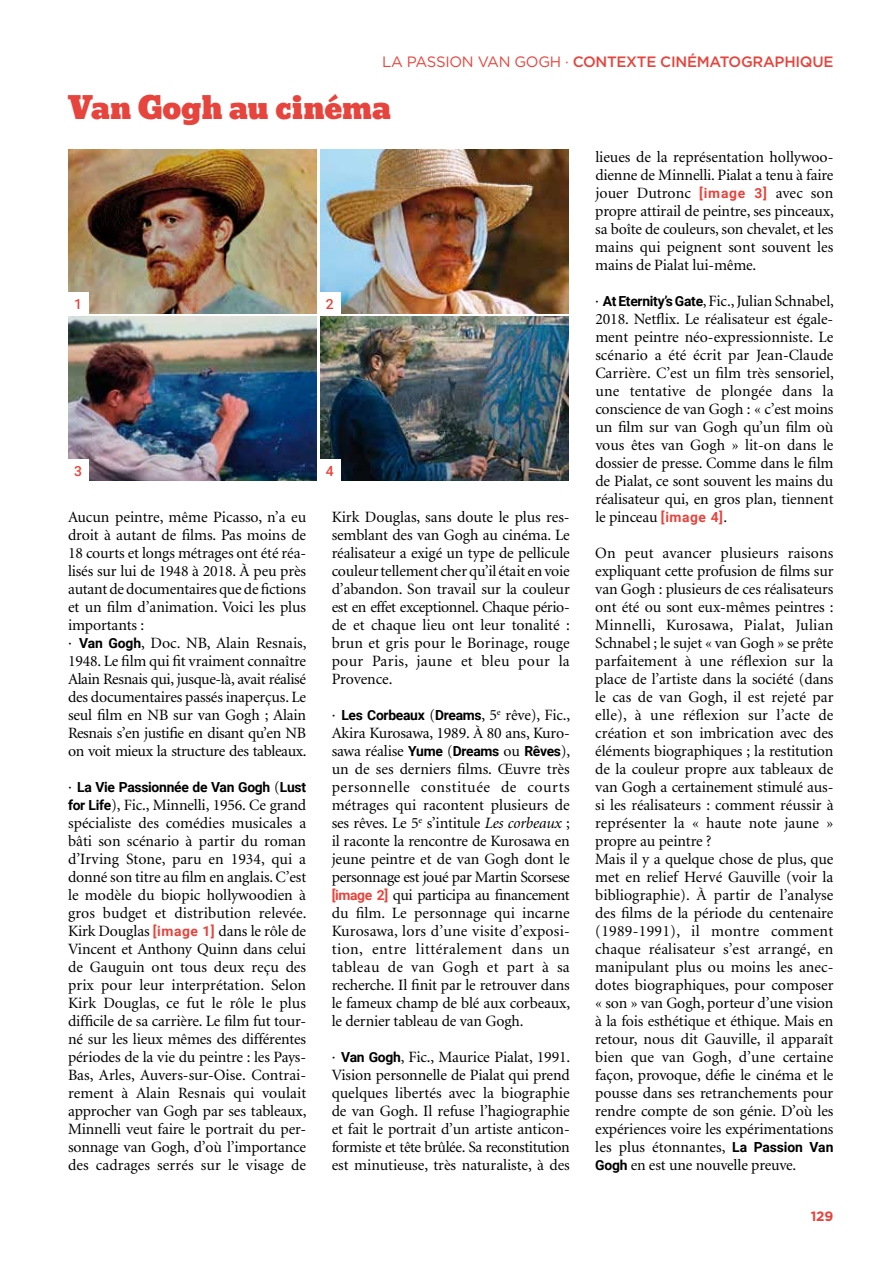
<style>
.page{position:relative;width:893px;height:1263px;background:#fff}
.page>*{position:absolute;margin:0;border:0;box-sizing:border-box;transform-origin:0 0}
.t1{font:30px "Bevan";letter-spacing:-.01em;color:#e6443c}
.t2{font:15.75px/18px "Minion";letter-spacing:-.01em;color:#000;text-align:justify}
.t3{font:500 15px "Gotham";letter-spacing:-.02em;color:#e6443c}
.t4{font:500 13.95px "Roboto";color:#e6443c}
.t5{font:700 13.8px "Roboto";letter-spacing:-.02em;color:#000}
.t6{font:700 13.5px "Gotham";color:#e6443c}
.s1{font-weight:400}
.s2{font-family:"Roboto";font-weight:700;font-size:13.8px}
.s3{font-family:"Minion";font-weight:400;font-size:15.75px}
.s4{font-family:"Roboto";font-weight:700;font-size:13.8px;color:#e6443c}
.s5{font-style:italic}
</style>
<div class="page">
<img style="left:68px;top:317px;width:248px;height:164px">
<img style="left:68px;top:150px;width:248px;height:163px">
<img style="left:320px;top:317px;width:249px;height:164px">
<img style="left:320px;top:150px;width:249px;height:163px">
<div style="left:67px;top:293px;width:22px;height:22px;background:#fff"></div>
<div style="left:67px;top:459px;width:22px;height:22px;background:#fff"></div>
<div style="left:319px;top:293px;width:22px;height:22px;background:#fff"></div>
<div style="left:319px;top:459px;width:22px;height:22px;background:#fff"></div>
<p class="t3" style="left:382px;top:53px;width:453px"><span class="s1">LA PASSION VAN GOGH ·</span> CONTEXTE CINÉMATOGRAPHIQUE</p>
<h1 class="t1" style="left:68px;top:84px;width:324px">Van Gogh au cinéma</h1>
<p class="t4" style="left:74px;top:294px;width:9px">1</p>
<p class="t4" style="left:326px;top:294px;width:9px">2</p>
<p class="t4" style="left:74px;top:461px;width:9px">3</p>
<p class="t2" style="left:68px;top:509px;width:240px;text-align:left">Aucun peintre, même Picasso, n’a eu droit à autant de films. Pas moins de 18 courts et longs métrages ont été réa&shy;lisés sur lui de 1948 à 2018. À peu près autant de documentaires que de fictions et un film d’animation. Voici les plus importants :<br>· <span class="s2">Van Gogh</span>, Doc. NB, Alain Resnais, 1948. Le film qui fit vraiment connaître Alain Resnais qui, jusque-là, avait réalisé des documentaires passés inaperçus. Le seul film en NB sur van Gogh ; Alain Resnais s’en justifie en disant qu’en NB on voit mieux la structure des tableaux.</p>
<p class="t5" style="left:68px;top:777px;width:240px"><span class="s3">·</span> La Vie Passionnée de Van Gogh <span class="s3">(</span>Lust</p>
<p class="t2" style="left:68px;top:797px;width:240px"><span class="s2">for Life</span>), Fic., Minnelli, 1956. Ce grand spécialiste des comédies musicales a bâti son scénario à partir du roman d’Irving Stone, paru en 1934, qui a donné son titre au film en anglais. C’est le modèle du biopic hollywoodien à gros budget et distribution relevée.<br>Kirk Douglas <span class="s4">[image 1]</span> dans le rôle de Vincent et Anthony Quinn dans celui de Gauguin ont tous deux reçu des prix pour leur interprétation. Selon Kirk Douglas, ce fut le rôle le plus difficile de sa carrière. Le film fut tour&shy;né sur les lieux mêmes des différentes périodes de la vie du peintre : les Pays-Bas, Arles, Auvers-sur-Oise. Contrai&shy;rement à Alain Resnais qui voulait approcher van Gogh par ses tableaux, Minnelli veut faire le portrait du per&shy;sonnage van Gogh, d’où l’importance des cadrages serrés sur le visage de</p>
<p class="t4" style="left:326px;top:461px;width:9px">4</p>
<p class="t2" style="left:332px;top:509px;width:240px">Kirk Douglas, sans doute le plus res&shy;semblant des van Gogh au cinéma. Le réalisateur a exigé un type de pellicule couleur tellement cher qu’il était en voie d’abandon. Son travail sur la couleur est en effet exceptionnel. Chaque pério&shy;de et chaque lieu ont leur tonalité : brun et gris pour le Borinage, rouge pour Paris, jaune et bleu pour la Provence.</p>
<p class="t5" style="left:332px;top:705px;width:240px"><span class="s3">·</span> Les Corbeaux <span class="s3">(</span>Dreams<span class="s3">, 5</span><sup>e</sup> <span class="s3">rêve), Fic.,</span></p>
<p class="t2" style="left:332px;top:725px;width:240px">Akira Kurosawa, 1989. À 80 ans, Kuro&shy;sawa réalise <span class="s2">Yume</span> (<span class="s2">Dreams</span> ou <span class="s2">Rêves</span>), un de ses derniers films. Œuvre très personnelle constituée de courts métrages qui racontent plusieurs de ses rêves. Le 5<sup>e</sup> s’intitule <span class="s5">Les corbeaux</span> ; il raconte la rencontre de Kurosawa en jeune peintre et de van Gogh dont le personnage est joué par Martin Scorsese <span class="s4">[image 2]</span> qui participa au financement du film. Le personnage qui incarne Kurosawa, lors d’une visite d’exposi&shy;tion, entre littéralement dans un tableau de van Gogh et part à sa recherche. Il finit par le retrouver dans le fameux champ de blé aux corbeaux, le dernier tableau de van Gogh.</p>
<p class="t2" style="left:332px;top:1049px;width:240px">· <span class="s2">Van Gogh</span>, Fic., Maurice Pialat, 1991.<br>Vision personnelle de Pialat qui prend quelques libertés avec la biographie de van Gogh. Il refuse l’hagiographie et fait le portrait d’un artiste anticon&shy;formiste et tête brûlée. Sa reconstitution est minutieuse, très naturaliste, à des</p>
<p class="t2" style="left:595px;top:149px;width:240px">lieues de la représentation hollywoo&shy;dienne de Minnelli. Pialat a tenu à faire jouer Dutronc <span class="s4">[image 3]</span> avec son propre attirail de peintre, ses pinceaux, sa boîte de couleurs, son chevalet, et les mains qui peignent sont souvent les mains de Pialat lui-même.</p>
<p class="t2" style="left:595px;top:293px;width:240px">· <span class="s2">At Eternity’s Gate</span>, Fic., Julian Schnabel, 2018. Netflix. Le réalisateur est égale&shy;ment peintre néo-expressionniste. Le scénario a été écrit par Jean-Claude Carrière. C’est un film très sensoriel, une tentative de plongée dans la conscience de van Gogh : « c’est moins un film sur van Gogh qu’un film où vous êtes van Gogh » lit-on dans le dossier de presse. Comme dans le film de Pialat, ce sont souvent les mains du réalisateur qui, en gros plan, tiennent le pinceau <span class="s4">[image 4]</span>.</p>
<p class="t2" style="left:595px;top:545px;width:240px;text-align:left">On peut avancer plusieurs raisons expliquant cette profusion de films sur van Gogh : plusieurs de ces réalisateurs ont été ou sont eux-mêmes peintres :<br>Minnelli, Kurosawa, Pialat, Julian Schnabel ; le sujet « van Gogh » se prête parfaitement à une réflexion sur la place de l’artiste dans la société (dans le cas de van Gogh, il est rejeté par elle), à une réflexion sur l’acte de création et son imbrication avec des éléments biographiques ; la restitution de la couleur propre aux tableaux de van Gogh a certainement stimulé aus&shy;si les réalisateurs : comment réussir à représenter la « haute note jaune » propre au peintre ?<br>Mais il y a quelque chose de plus, que met en relief Hervé Gauville (voir la bibliographie). À partir de l’analyse des films de la période du centenaire (1989-1991), il montre comment chaque réalisateur s’est arrangé, en manipulant plus ou moins les anec&shy;dotes biographiques, pour composer « son » van Gogh, porteur d’une vision à la fois esthétique et éthique. Mais en retour, nous dit Gauville, il apparaît bien que van Gogh, d’une certaine façon, provoque, défie le cinéma et le pousse dans ses retranchements pour rendre compte de son génie. D’où les expériences voire les expérimentations les plus étonnantes, <span class="s2">La Passion Van Gogh</span> en est une nouvelle preuve.</p>
<p class="t6" style="left:811px;top:1208px;width:24px">129</p>
</div>
